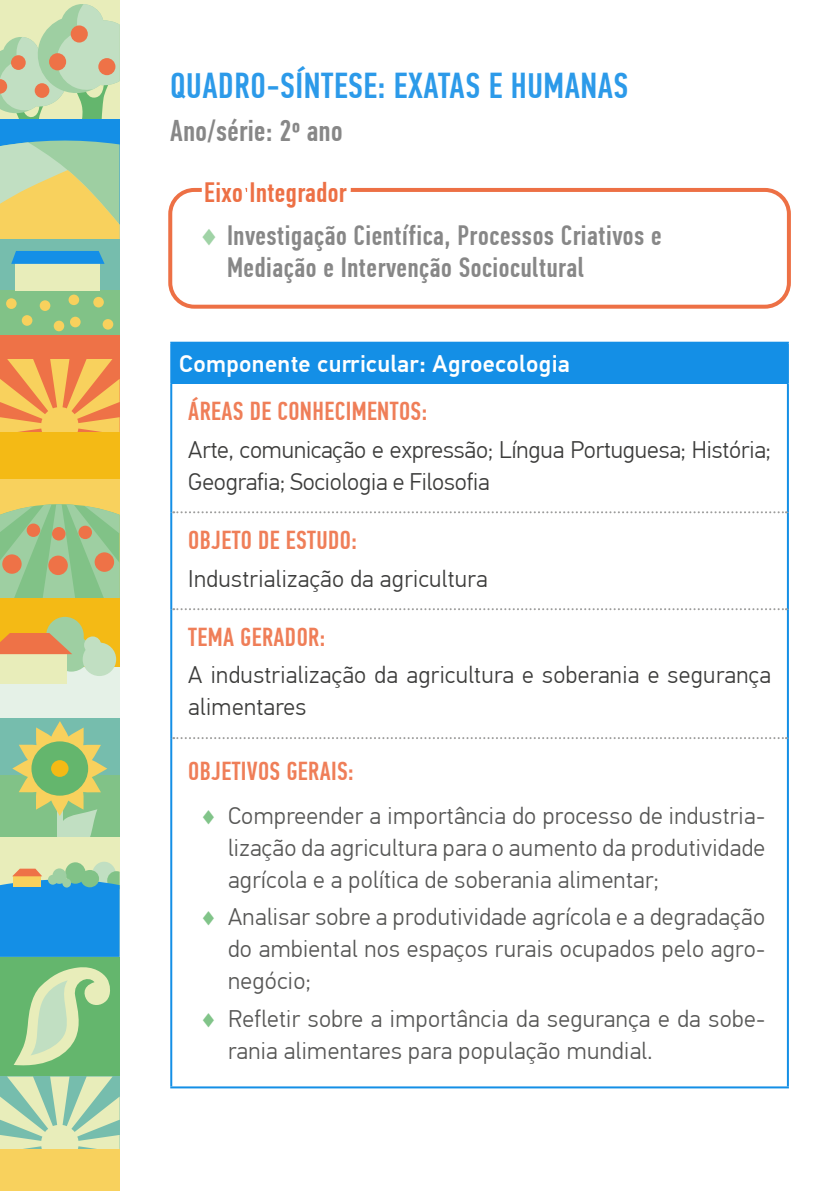
<style>
.page{position:relative;width:840px;height:1191px;background:#fff}
.page>*{position:absolute;margin:0;border:0;box-sizing:border-box;transform-origin:0 0}
.t1{font:500 36px "PF Din Text Comp Pro";letter-spacing:.015em;color:#2c9ae9}
.t2{font:500 30px "PF Din Text Comp Pro";letter-spacing:.015em;color:#878787}
.t3{font:500 28px/43.4px "PF Din Text Comp Pro";letter-spacing:.02em;color:#878787}
.t4{font:500 26px "PF Din Text Comp Pro";letter-spacing:.015em;color:#ef7e58}
.t5{font:300 24px/32px "PF Din Text Pro";letter-spacing:.015em;color:#575756;text-align:justify}
.t6{font:300 24px/32px "PF Din Text Pro";letter-spacing:.015em;color:#3c3c3b}
.t7{font:300 24px/32px "PF Din Text Pro";letter-spacing:-.005em;color:#3c3c3b}
.t8{font:500 24px "PF Din Text Pro";letter-spacing:.015em;color:#fff}
.s1{color:#fff}
.s2{color:#a0d3a6}
.s3{color:#81c489}
</style>
<div class="page">
<div style="left:0;top:717px;width:120px;height:120px;background:#76bdad"></div>
<div style="left:0;top:774px;width:120px;height:63px;background:#81c287"></div>
<svg style="left:12px;top:721px;width:95px;height:116px"></svg>
<div style="left:51px;top:760px;width:17px;height:17px;background:#f4ba15;border-radius:50%"></div>
<svg style="left:0;top:1px;width:120px;height:119px;background:#c3dab2"></svg>
<div style="left:49px;top:53px;width:17px;height:17px;background:#ee7247;border-radius:50%"></div>
<div style="left:71px;top:25px;width:17px;height:18px;background:#ee7247;border-radius:50%"></div>
<div style="left:98px;top:58px;width:17px;height:17px;background:#ee7247;border-radius:50%"></div>
<div style="left:0;top:478px;width:120px;height:120px;background:#f8d15d"></div>
<svg style="left:0;top:504px;width:120px;height:94px;background:#94c891"></svg>
<div style="left:2px;top:554px;width:20px;height:20px;background:#ee7247;border-radius:50%"></div>
<div style="left:48px;top:555px;width:20px;height:20px;background:#ee7247;border-radius:50%"></div>
<div style="left:95px;top:552px;width:19px;height:20px;background:#ee7247;border-radius:50%"></div>
<div style="left:27px;top:523px;width:13px;height:14px;background:#ee7247;border-radius:50%"></div>
<div style="left:52px;top:527px;width:13px;height:13px;background:#ee7247;border-radius:50%"></div>
<div style="left:78px;top:526px;width:14px;height:13px;background:#ee7247;border-radius:50%"></div>
<div style="left:0;top:957px;width:120px;height:119px;background:#64b66d"></div>
<svg style="left:14px;top:967px;width:96px;height:99px"></svg>
<div style="left:0;top:598px;width:120px;height:119px;background:#f4ba15"></div>
<div style="left:0;top:667px;width:120px;height:50px;background:#e5f1e7"></div>
<div style="left:46px;top:617px;width:38px;height:37px;background:#9ecfa2;border-radius:50%"></div>
<div style="left:52px;top:634px;width:38px;height:37px;background:#9ecfa2;border-radius:50%"></div>
<div style="left:0;top:653px;width:67px;height:30px;background:#e8edba"></div>
<svg style="left:0;top:633px;width:72px;height:21px"></svg>
<div style="left:84px;top:636px;width:17px;height:17px;background:#c1dfc2;border-radius:50%"></div>
<div style="left:83px;top:642px;width:33px;height:34px;background:#c1dfc2;border-radius:50%"></div>
<div style="left:0;top:120px;width:120px;height:119px;background:#148fe6"></div>
<svg style="left:0;top:140px;width:120px;height:99px;background:#ced187"></svg>
<svg style="left:0;top:359px;width:120px;height:73px;background:#f3aa54"></svg>
<div style="left:0;top:432px;width:120px;height:46px;background:#f4ba15"></div>
<div style="left:0;top:837px;width:120px;height:120px;background:#e8edba"></div>
<div style="left:92px;top:861px;width:24px;height:26px;background:#e1eabb;border-radius:50%"></div>
<svg style="left:0;top:862px;width:120px;height:95px;background:#3e9fd3"></svg>
<div style="left:0;top:239px;width:120px;height:120px;background:#76bdad"></div>
<div style="left:0;top:290px;width:120px;height:45px;background:#81c287"></div>
<div style="left:6px;top:298px;width:11px;height:11px;background:#f8d15d;border-radius:50%"></div>
<div style="left:22px;top:315px;width:10px;height:11px;background:#f8d15d;border-radius:50%"></div>
<div style="left:40px;top:300px;width:10px;height:11px;background:#f8d15d;border-radius:50%"></div>
<div style="left:54px;top:321px;width:10px;height:10px;background:#f8d15d;border-radius:50%"></div>
<div style="left:68px;top:294px;width:11px;height:11px;background:#f8d15d;border-radius:50%"></div>
<div style="left:93px;top:297px;width:11px;height:10px;background:#f8d15d;border-radius:50%"></div>
<div style="left:70px;top:317px;width:11px;height:10px;background:#f8d15d;border-radius:50%"></div>
<div style="left:103px;top:319px;width:10px;height:10px;background:#f8d15d;border-radius:50%"></div>
<div style="left:15px;top:255px;width:85px;height:35px;background:#e8edba"></div>
<svg style="left:11px;top:251px;width:93px;height:13px"></svg>
<div style="left:0;top:335px;width:120px;height:24px;background:#ee7247"></div>
<svg style="left:0;top:1076px;width:120px;height:73px;background:#b9d9b4"></svg>
<div style="left:0;top:1149px;width:120px;height:42px;background:#f8d15d"></div>
<div style="left:168px;top:188px;width:622px;height:121px;border:4px solid #ed7045;border-radius:24px"></div>
<div style="left:171px;top:343px;width:616px;height:40px;background:#148fe6"></div>
<hr style="left:170px;top:342px;width:618px;height:2px;background:#148fe6">
<hr style="left:170px;top:344px;width:2px;height:39px;background:#148fe6">
<hr style="left:786px;top:344px;width:2px;height:39px;background:#148fe6">
<hr style="left:170px;top:383px;width:2px;height:129px;background:#148fe6">
<hr style="left:786px;top:383px;width:2px;height:129px;background:#148fe6">
<hr style="left:170px;top:512px;width:2px;height:97px;background:#148fe6">
<hr style="left:786px;top:512px;width:2px;height:97px;background:#148fe6">
<hr style="left:170px;top:609px;width:2px;height:129px;background:#148fe6">
<hr style="left:786px;top:609px;width:2px;height:129px;background:#148fe6">
<hr style="left:170px;top:738px;width:2px;height:348px;background:#148fe6">
<hr style="left:786px;top:738px;width:2px;height:348px;background:#148fe6">
<svg style="left:173px;top:737px;width:613px;height:2px"></svg>
<hr style="left:170px;top:1086px;width:618px;height:2px;background:#148fe6">
<svg style="left:173px;top:511px;width:613px;height:2px"></svg>
<svg style="left:173px;top:608px;width:613px;height:2px"></svg>
<h1 class="t1" style="left:170px;top:65px;width:459px">QUADRO-SÍNTESE: EXATAS E HUMANAS</h1>
<p class="t2" style="left:170px;top:114px;width:174px">Ano/série: 2º ano</p>
<p class="t3" style="left:198px;top:171px;width:464px"><span class="s1">Eixo Integrador<br></span><span class="s2">♦</span> Investigação Científica, Processos Criativos e</p>
<p class="t3" style="left:227px;top:246px;width:358px">Mediação e Intervenção Sociocultural</p>
<p class="t8" style="left:179px;top:349px;width:392px">Componente curricular: Agroecologia</p>
<p class="t4" style="left:188px;top:396px;width:240px">ÁREAS DE CONHECIMENTOS:</p>
<p class="t7" style="left:188px;top:434px;width:583px">Arte, comunicação e expressão; Língua Portuguesa; História;<br>Geografia; Sociologia e Filosofia</p>
<p class="t4" style="left:188px;top:525px;width:170px">OBJETO DE ESTUDO:</p>
<p class="t6" style="left:188px;top:562px;width:300px">Industrialização da agricultura</p>
<p class="t4" style="left:188px;top:621px;width:138px">TEMA GERADOR:</p>
<p class="t6" style="left:188px;top:659px;width:583px">A industrialização da agricultura e soberania e segurança alimentares</p>
<p class="t4" style="left:188px;top:756px;width:167px">OBJETIVOS GERAIS:</p>
<p class="t5" style="left:228px;top:799px;width:538px;text-indent:-28px"><span class="s3">♦</span> Compreender a importância do processo de industria&shy;lização da agricultura para o aumento da produtividade agrícola e a política de soberania alimentar;</p>
<p class="t5" style="left:228px;top:901px;width:538px;text-indent:-28px"><span class="s3">♦</span> Analisar sobre a produtividade agrícola e a degradação do ambiental nos espaços rurais ocupados pelo agro&shy;negócio;</p>
<p class="t5" style="left:228px;top:1003px;width:538px;text-indent:-28px"><span class="s3">♦</span> Refletir sobre a importância da segurança e da sobe&shy;rania alimentares para população mundial.</p>
</div>
